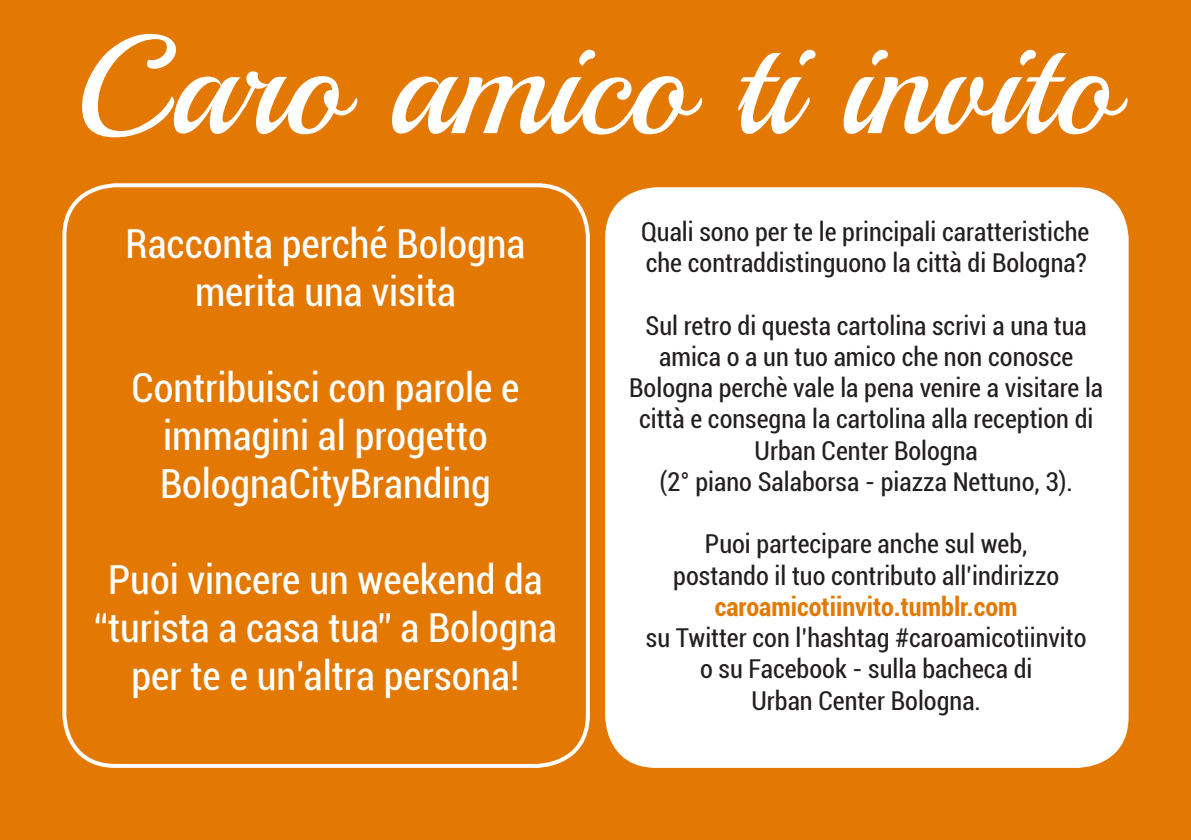
<style>
.page{position:relative;width:1191px;height:840px;background:#fff}
.page>*{position:absolute;margin:0;border:0;box-sizing:border-box;transform-origin:0 0}
.t1{font:140px "Playball";color:#fff}
.t2{font:condensed 40px "Roboto";color:#fff}
.t3{font:condensed 26px/31.2px "Roboto";color:#231f20;text-align:center}
.t4{font:700 condensed 26px "Roboto";color:#e37903}
</style>
<div class="page">
<div style="left:0;top:184px;width:1191px;height:655px;background:#e37903"></div>
<hr style="left:72px;top:744px;width:1047px;height:2px;background:#e37903">
<div style="left:0;top:0;width:1191px;height:184px;background:#e37903"></div>
<div style="left:605px;top:187px;width:523px;height:580px;background:#fff;border-radius:51px"></div>
<div style="left:64px;top:185px;width:524px;height:580px;background:#e37903;border-radius:51px"></div>
<div style="left:62px;top:183px;width:528px;height:584px;border:4px solid #fff;border-radius:51px"></div>
<p class="t1" style="left:75px;top:0;width:1043px">Caro amico ti invito</p>
<p class="t2" style="left:125px;top:216px;width:401px">Racconta perché Bologna</p>
<p class="t2" style="left:195px;top:264px;width:262px">merita una visita</p>
<p class="t2" style="left:132px;top:360px;width:389px">Contribuisci con parole e</p>
<p class="t2" style="left:163px;top:408px;width:326px">immagini al progetto</p>
<p class="t2" style="left:160px;top:456px;width:332px">BolognaCityBranding</p>
<p class="t2" style="left:108px;top:552px;width:436px">Puoi vincere un weekend da</p>
<p class="t2" style="left:94px;top:600px;width:464px">“turista a casa tua” a Bologna</p>
<p class="t2" style="left:132px;top:648px;width:389px">per te e un’altra persona!</p>
<p class="t3" style="left:641px;top:215px;width:450px;text-align:left">Quali sono per te le principali caratteristiche che contraddistinguono la città di Bologna?</p>
<p class="t3" style="left:645px;top:309px;width:443px">Sul retro di questa cartolina scrivi a una tua amica o a un tuo amico che non conosce</p>
<p class="t3" style="left:629px;top:371px;width:475px">Bologna perchè vale la pena venire a visitare la città e consegna la cartolina alla reception di<br>Urban Center Bologna</p>
<p class="t3" style="left:659px;top:465px;width:415px">(2° piano Salaborsa - piazza Nettuno, 3).</p>
<p class="t3" style="left:705px;top:527px;width:324px">Puoi partecipare anche sul web,</p>
<p class="t3" style="left:673px;top:558px;width:387px">postando il tuo contributo all’indirizzo</p>
<p class="t4" style="left:714px;top:588px;width:304px">caroamicotiinvito.tumblr.com</p>
<p class="t3" style="left:646px;top:621px;width:442px">su Twitter con l’hashtag #caroamicotiinvito</p>
<p class="t3" style="left:700px;top:652px;width:334px">o su Facebook - sulla bacheca di</p>
<p class="t3" style="left:751px;top:683px;width:231px">Urban Center Bologna.</p>
</div>
